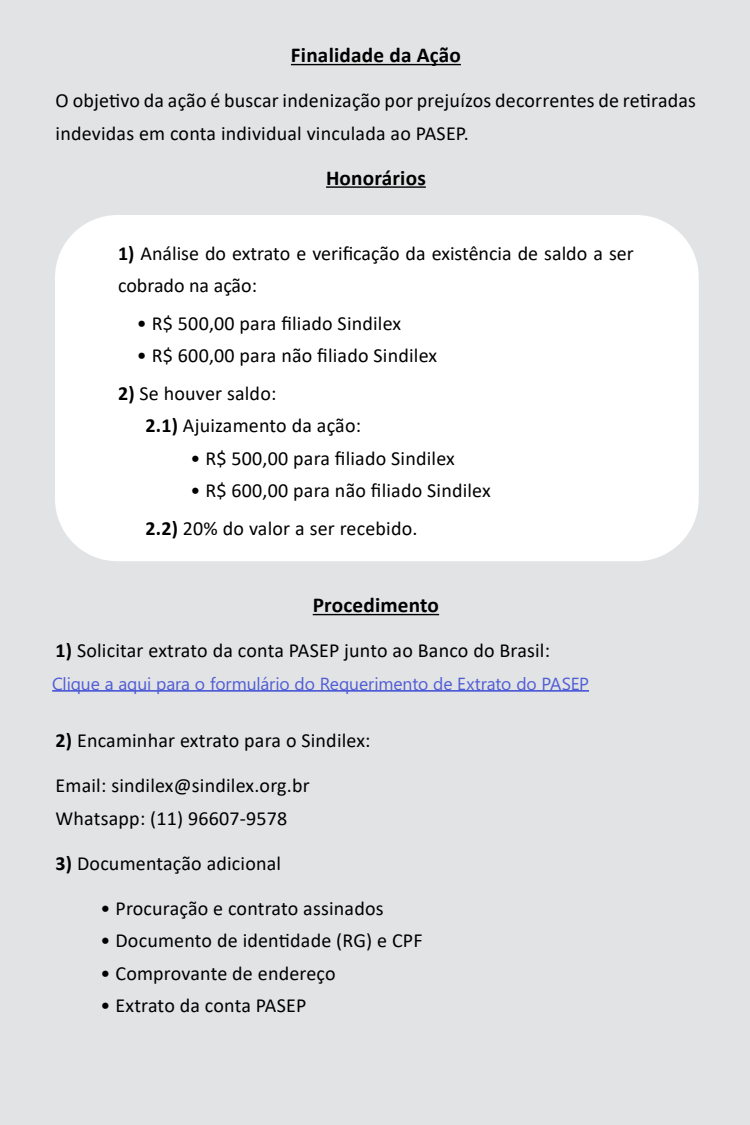
<style>
.page{position:relative;width:750px;height:1125px;background:#e2e3e4}
.page>*{position:absolute;margin:0;border:0;box-sizing:border-box;transform-origin:0 0}
.t1{font:700 21.25px "Calibri";letter-spacing:.01em;color:#000}
.t2{font:20px/32.5px "Calibri";letter-spacing:.01em;color:#000}
.t3{font:17.5px "Microsoft Phags Pa";letter-spacing:-.005em;color:#4f5cd6}
.s1{font-weight:700}
</style>
<div class="page">
<div style="left:55px;top:215px;width:644px;height:346px;background:#fff;border-radius:62px"></div>
<hr style="left:291px;top:64px;width:170px;height:1px;background:#000">
<hr style="left:326px;top:186px;width:100px;height:2px;background:#000">
<hr style="left:313px;top:614px;width:126px;height:1px;background:#000">
<hr style="left:52px;top:690px;width:537px;height:2px;background:#4f5cd6">
<p class="t1" style="left:291px;top:40px;width:172px">Finalidade da Ação</p>
<p class="t2" style="left:56px;top:84px;width:642px">O objetivo da ação é buscar indenização por prejuízos decorrentes de retiradas indevidas em conta individual vinculada ao PASEP.</p>
<p class="t1" style="left:326px;top:163px;width:101px">Honorários</p>
<p class="t2" style="left:118px;top:236px;width:517px"><span class="s1">1)</span> Análise do extrato e verificação da existência de saldo a ser cobrado na ação:</p>
<p class="t2" style="left:137px;top:306px;width:266px">• R$ 500,00 para filiado Sindilex</p>
<p class="t2" style="left:137px;top:339px;width:302px">• R$ 600,00 para não filiado Sindilex</p>
<p class="t2" style="left:118px;top:376px;width:160px"><span class="s1">2)</span> Se houver saldo:</p>
<p class="t2" style="left:146px;top:409px;width:217px"><span class="s1">2.1)</span> Ajuizamento da ação:</p>
<p class="t2" style="left:191px;top:441px;width:266px">• R$ 500,00 para filiado Sindilex</p>
<p class="t2" style="left:191px;top:474px;width:302px">• R$ 600,00 para não filiado Sindilex</p>
<p class="t2" style="left:146px;top:511px;width:273px"><span class="s1">2.2)</span> 20% do valor a ser recebido.</p>
<p class="t1" style="left:313px;top:590px;width:128px">Procedimento</p>
<p class="t2" style="left:56px;top:634px;width:496px"><span class="s1">1)</span> Solicitar extrato da conta PASEP junto ao Banco do Brasil:</p>
<p class="t3" style="left:52px;top:672px;width:538px">Clique a aqui para o formulário do Requerimento de Extrato do PASEP</p>
<p class="t2" style="left:56px;top:724px;width:317px"><span class="s1">2)</span> Encaminhar extrato para o Sindilex:</p>
<p class="t2" style="left:56px;top:769px;width:256px">Email: sindilex@sindilex.org.br<br>Whatsapp: (11) 96607-9578</p>
<p class="t2" style="left:56px;top:846px;width:227px"><span class="s1">3)</span> Documentação adicional</p>
<p class="t2" style="left:101px;top:891px;width:285px">• Procuração e contrato assinados</p>
<p class="t2" style="left:101px;top:924px;width:324px">• Documento de identidade (RG) e CPF</p>
<p class="t2" style="left:101px;top:956px;width:237px">• Comprovante de endereço</p>
<p class="t2" style="left:101px;top:989px;width:207px">• Extrato da conta PASEP</p>
</div>
